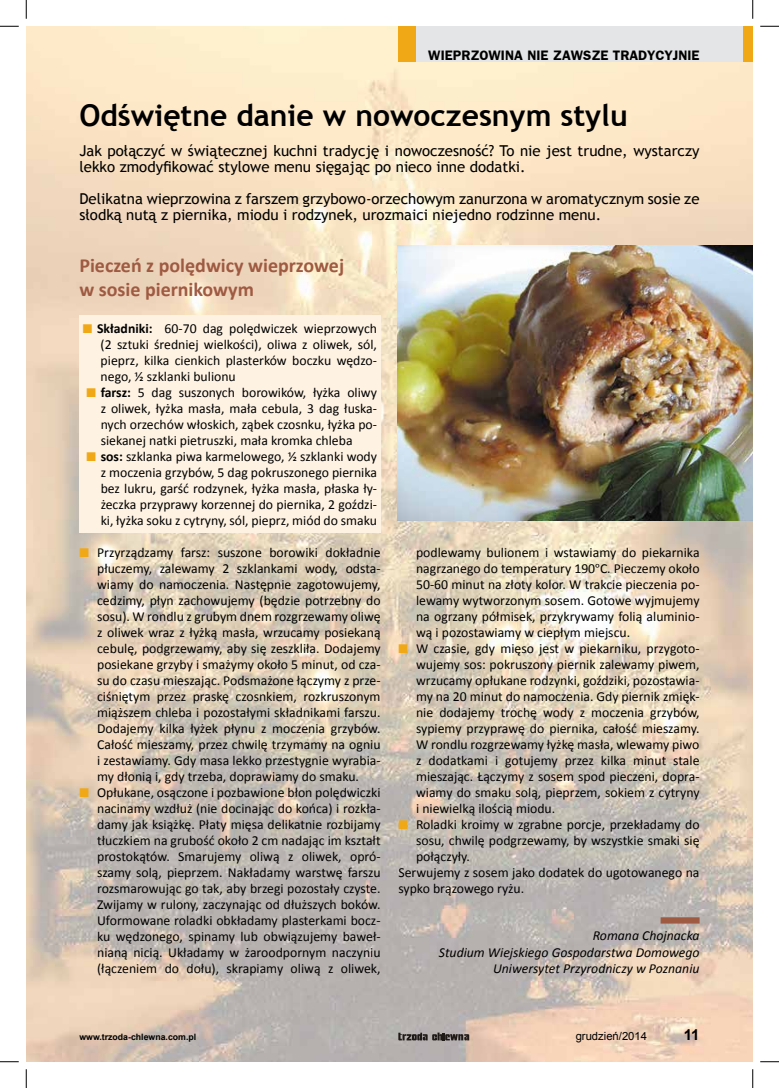
<style>
.page{position:relative;width:779px;height:1088px;background:#fff}
.page>*{position:absolute;margin:0;border:0;box-sizing:border-box;transform-origin:0 0}
.t1{font:700 30px "Trebuchet MS";color:#000}
.t2{font:700 20px/24px "Calibri";color:#9f5a42}
.t3{font:15px/16px "Trebuchet MS";color:#000}
.t4{font:700 15px "Arial";color:#000}
.t5{font:13.75px/16px "Calibri";color:#000}
.t6{font:italic 13.75px/16.5px "Calibri";color:#000;text-align:right}
.t7{font:700 13.75px "Frankfurt Gothic";color:#000}
.t8{font:11.25px "Arial";color:#000}
.t9{font:700 8.75px "Arial";color:#000}
.s1{font-weight:700}
.s2{font-family:"Minion Pro"}
</style>
<div class="page">
<img style="left:26px;top:26px;width:727px;height:1035px">
<div style="left:398px;top:26px;width:355px;height:36px;background:#f0a816"></div>
<div style="left:416px;top:26px;width:326px;height:36px;background:#e4e5e6"></div>
<svg style="left:398px;top:1032px;width:71px;height:8px"></svg>
<svg style="left:661px;top:917px;width:38px;height:6px"></svg>
<div style="left:79px;top:315px;width:302px;height:218px;background:#fef2e2"></div>
<img style="left:398px;top:246px;width:355px;height:274px">
<svg style="left:0;top:25px;width:19px;height:2px"></svg>
<svg style="left:760px;top:25px;width:19px;height:2px"></svg>
<svg style="left:0;top:1061px;width:19px;height:1px"></svg>
<svg style="left:760px;top:1061px;width:19px;height:1px"></svg>
<svg style="left:25px;top:0;width:2px;height:19px"></svg>
<svg style="left:25px;top:1069px;width:2px;height:18px"></svg>
<svg style="left:752px;top:0;width:1px;height:19px"></svg>
<svg style="left:752px;top:1069px;width:1px;height:18px"></svg>
<svg style="left:80px;top:548px;width:8px;height:9px"></svg>
<svg style="left:80px;top:788px;width:8px;height:9px"></svg>
<svg style="left:399px;top:644px;width:8px;height:9px"></svg>
<svg style="left:399px;top:820px;width:8px;height:9px"></svg>
<p class="t7" style="left:428px;top:47px;width:273px">WIEPRZOWINA NIE ZAWSZE TRADYCYJNIE</p>
<h1 class="t1" style="left:79px;top:97px;width:550px">Odświętne danie w nowoczesnym stylu</h1>
<p class="t3" style="left:79px;top:143px;width:622px">Jak połączyć w świątecznej kuchni tradycję i nowoczesność? To nie jest trudne, wystarczy lekko zmodyfikować stylowe menu sięgając po nieco inne dodatki.</p>
<p class="t3" style="left:79px;top:191px;width:622px">Delikatna wieprzowina z farszem grzybowo-orzechowym zanurzona w aromatycznym sosie ze słodką nutą z piernika, miodu i rodzynek, urozmaici niejedno rodzinne menu.</p>
<h2 class="t2" style="left:79px;top:253px;width:266px">Pieczeń z polędwicy wieprzowej w sosie piernikowym</h2>
<p class="t5" style="left:97px;top:320px;width:281px"><span class="s1">Składniki:</span> 60-70 dag polędwiczek wieprzowych (2 sztuki średniej wielkości), oliwa z oliwek, sól, pieprz, kilka cienkich plasterków boczku wędzo&shy;nego, ½ szklanki bulionu<br><span class="s1">farsz:</span> 5 dag suszonych borowików, łyżka oliwy z oliwek, łyżka masła, mała cebula, 3 dag łuska&shy;nych orzechów włoskich, ząbek czosnku, łyżka po&shy;siekanej natki pietruszki, mała kromka chleba<br><span class="s1">sos:</span> szklanka piwa karmelowego, ½ szklanki wody z moczenia grzybów, 5 dag pokruszonego piernika bez lukru, garść rodzynek, łyżka masła, płaska ły&shy;żeczka przyprawy korzennej do piernika, 2 goździ&shy;ki, łyżka soku z cytryny, sól, pieprz, miód do smaku</p>
<p class="t5" style="left:97px;top:544px;width:285px">Przyrządzamy farsz: suszone borowiki dokładnie płuczemy, zalewamy 2 szklankami wody, odsta&shy;wiamy do namoczenia. Następnie zagotowujemy, cedzimy, płyn zachowujemy (będzie potrzebny do sosu). W rondlu z grubym dnem rozgrzewamy oliwę z oliwek wraz z łyżką masła, wrzucamy posiekaną cebulę, podgrzewamy, aby się zeszkliła. Dodajemy posiekane grzyby i smażymy około 5 minut, od cza&shy;su do czasu mieszając. Podsmażone łączymy z prze&shy;ciśniętym przez praskę czosnkiem, rozkruszonym miąższem chleba i pozostałymi składnikami farszu.<br>Dodajemy kilka łyżek płynu z moczenia grzybów.<br>Całość mieszamy, przez chwilę trzymamy na ogniu i zestawiamy. Gdy masa lekko przestygnie wyrabia&shy;my dłonią i, gdy trzeba, doprawiamy do smaku.<br>Opłukane, osączone i pozbawione błon polędwiczki nacinamy wzdłuż (nie docinając do końca) i rozkła&shy;damy jak książkę. Płaty mięsa delikatnie rozbijamy tłuczkiem na grubość około 2 cm nadając im kształt prostokątów. Smarujemy oliwą z oliwek, opró&shy;szamy solą, pieprzem. Nakładamy warstwę farszu rozsmarowując go tak, aby brzegi pozostały czyste.<br>Zwijamy w rulony, zaczynając od dłuższych boków.<br>Uformowane roladki obkładamy plasterkami bocz&shy;ku wędzonego, spinamy lub obwiązujemy baweł&shy;nianą nicią. Układamy w żaroodpornym naczyniu (łączeniem do dołu), skrapiamy oliwą z oliwek,</p>
<p class="t5" style="left:416px;top:544px;width:285px">podlewamy bulionem i wstawiamy do piekarnika</p>
<p class="t5" style="left:416px;top:560px;width:285px">nagrzanego do temperatury 190<span class="s2">°</span>C. Pieczemy około</p>
<p class="t5" style="left:416px;top:576px;width:285px">50-60 minut na złoty kolor. W trakcie pieczenia po-</p>
<p class="t5" style="left:416px;top:592px;width:285px">lewamy wytworzonym sosem. Gotowe wyjmujemy</p>
<p class="t5" style="left:416px;top:608px;width:285px">na ogrzany półmisek, przykrywamy folią aluminio-</p>
<p class="t5" style="left:416px;top:624px;width:216px">wą i pozostawiamy w ciepłym miejscu.</p>
<p class="t5" style="left:416px;top:640px;width:285px">W czasie, gdy mięso jest w piekarniku, przygoto-</p>
<p class="t5" style="left:416px;top:656px;width:285px">wujemy sos: pokruszony piernik zalewamy piwem,</p>
<p class="t5" style="left:416px;top:672px;width:285px">wrzucamy opłukane rodzynki, goździki, pozostawia-</p>
<p class="t5" style="left:416px;top:688px;width:285px">my na 20 minut do namoczenia. Gdy piernik zmięk-</p>
<p class="t5" style="left:416px;top:704px;width:285px">nie dodajemy trochę wody z moczenia grzybów,</p>
<p class="t5" style="left:416px;top:720px;width:285px">sypiemy przyprawę do piernika, całość mieszamy.</p>
<p class="t5" style="left:416px;top:736px;width:285px">W rondlu rozgrzewamy łyżkę masła, wlewamy piwo</p>
<p class="t5" style="left:416px;top:752px;width:285px">z dodatkami i gotujemy przez kilka minut stale</p>
<p class="t5" style="left:416px;top:768px;width:285px">mieszając. Łączymy z sosem spod pieczeni, dopra-</p>
<p class="t5" style="left:416px;top:784px;width:285px">wiamy do smaku solą, pieprzem, sokiem z cytryny</p>
<p class="t5" style="left:416px;top:800px;width:141px">i niewielką ilością miodu.</p>
<p class="t5" style="left:416px;top:816px;width:285px">Roladki kroimy w zgrabne porcje, przekładamy do</p>
<p class="t5" style="left:416px;top:832px;width:285px">sosu, chwilę podgrzewamy, by wszystkie smaki się</p>
<p class="t5" style="left:416px;top:848px;width:56px">połączyły.</p>
<p class="t5" style="left:398px;top:864px;width:303px">Serwujemy z sosem jako dodatek do ugotowanego na</p>
<p class="t5" style="left:398px;top:880px;width:127px">sypko brązowego ryżu.</p>
<p class="t6" style="left:439px;top:926px;width:262px">Romana Chojnacka<br>Studium Wiejskiego Gospodarstwa Domowego<br>Uniwersytet Przyrodniczy w Poznaniu</p>
<p class="t9" style="left:79px;top:1030px;width:118px">www.trzoda-chlewna.com.pl</p>
<p class="t8" style="left:576px;top:1028px;width:73px">grudzień/2014</p>
<p class="t4" style="left:684px;top:1024px;width:17px">11</p>
</div>
